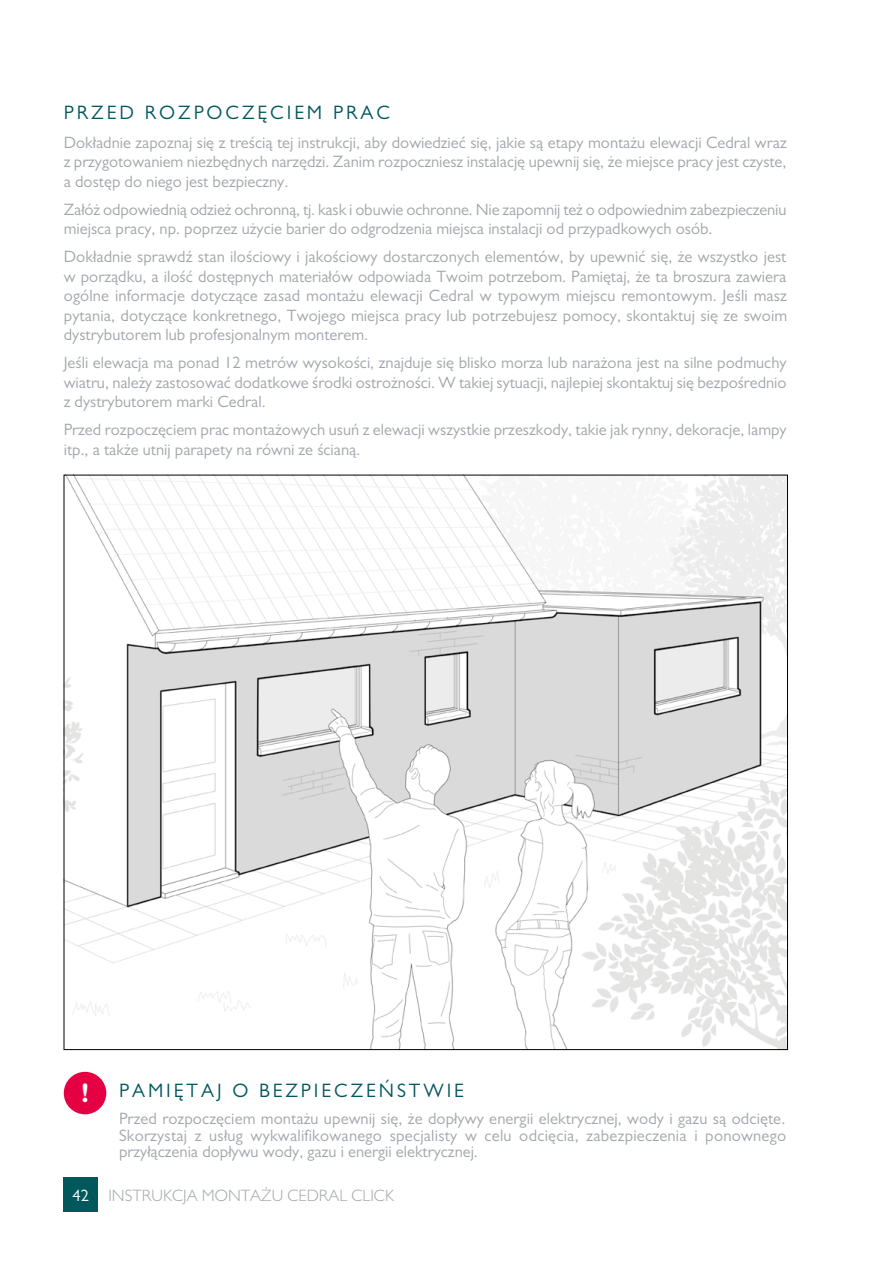
<style>
.page{position:relative;width:893px;height:1263px;background:#fff}
.page>*{position:absolute;margin:0;border:0;box-sizing:border-box;transform-origin:0 0}
.t1{font:19.5px "Gill Sans MT Pro";letter-spacing:.15em;color:#00585d}
.t2{font:16.5px/19.5px "Gill Sans MT Pro";color:#a1a5ab;text-align:justify}
.t3{font:300 16.5px "Gill Sans MT Pro";color:#a1a5ab}
.s1{font-weight:700;font-size:27px;color:#fff}
.s2{font-weight:400;color:#fff}
</style>
<div class="page">
<div style="left:64px;top:1178px;width:34px;height:34px;background:#00585d"></div>
<img style="left:66px;top:477px;width:720px;height:571px">
<div style="left:64px;top:1072px;width:42px;height:42px;background:#e50043;border-radius:50%"></div>
<p class="t1" style="left:64px;top:101px;width:328px">PRZED ROZPOCZĘCIEM PRAC</p>
<p class="t2" style="left:64px;top:132px;width:724px">Dokładnie zapoznaj się z treścią tej instrukcji, aby dowiedzieć się, jakie są etapy montażu elewacji Cedral wraz z przygotowaniem niezbędnych narzędzi. Zanim rozpoczniesz instalację upewnij się, że miejsce pracy jest czyste, a dostęp do niego jest bezpieczny.</p>
<p class="t2" style="left:64px;top:199px;width:724px">Załóż odpowiednią odzież ochronną, tj. kask i obuwie ochronne. Nie zapomnij też o odpowiednim zabezpieczeniu miejsca pracy, np. poprzez użycie barier do odgrodzenia miejsca instalacji od przypadkowych osób.</p>
<p class="t2" style="left:64px;top:247px;width:725px">Dokładnie sprawdź stan ilościowy i jakościowy dostarczonych elementów, by upewnić się, że wszystko jest w porządku, a ilość dostępnych materiałów odpowiada Twoim potrzebom. Pamiętaj, że ta broszura zawiera ogólne informacje dotyczące zasad montażu elewacji Cedral w typowym miejscu remontowym. Jeśli masz pytania, dotyczące konkretnego, Twojego miejsca pracy lub potrzebujesz pomocy, skontaktuj się ze swoim dystrybutorem lub profesjonalnym monterem.</p>
<p class="t2" style="left:64px;top:353px;width:724px">Jeśli elewacja ma ponad 12 metrów wysokości, znajduje się blisko morza lub narażona jest na silne podmuchy wiatru, należy zastosować dodatkowe środki ostrożności. W takiej sytuacji, najlepiej skontaktuj się bezpośrednio z dystrybutorem marki Cedral.</p>
<p class="t2" style="left:64px;top:420px;width:724px">Przed rozpoczęciem prac montażowych usuń z elewacji wszystkie przeszkody, takie jak rynny, dekoracje, lampy itp., a także utnij parapety na równi ze ścianą.</p>
<p class="t1" style="left:81px;top:1079px;width:384px"><span class="s1">!</span> PAMIĘTAJ O BEZPIECZEŃSTWIE</p>
<p class="t2" style="left:119px;top:1110px;width:669px;line-height:16.5px">Przed rozpoczęciem montażu upewnij się, że dopływy energii elektrycznej, wody i gazu są odcięte.<br>Skorzystaj z usług wykwalifikowanego specjalisty w celu odcięcia, zabezpieczenia i ponownego przyłączenia dopływu wody, gazu i energii elektrycznej.</p>
<p class="t3" style="left:73px;top:1185px;width:323px"><span class="s2">42</span> INSTRUKCJA MONTAŻU CEDRAL CLICK</p>
</div>
